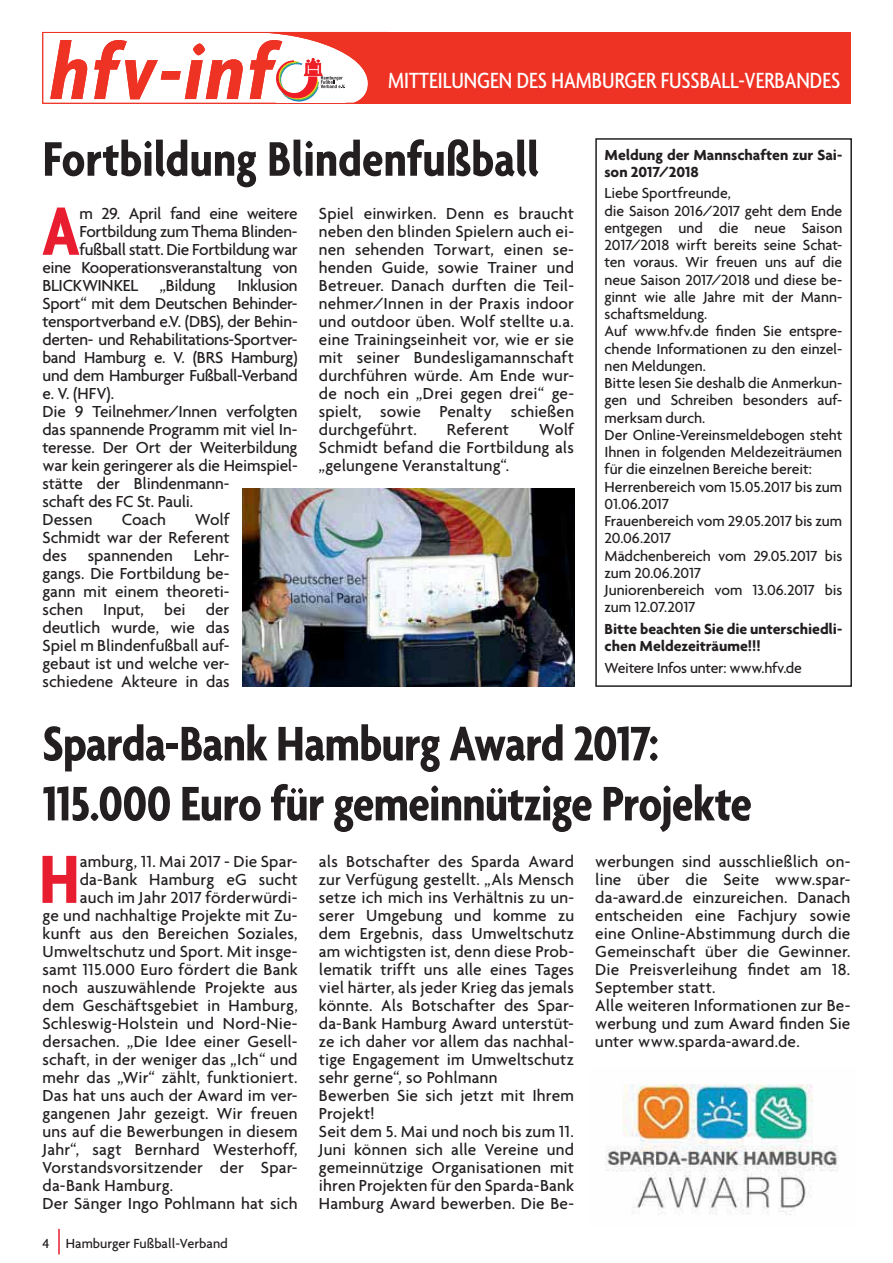
<style>
.page{position:relative;width:893px;height:1263px;background:#fff}
.page>*{position:absolute;margin:0;border:0;box-sizing:border-box;transform-origin:0 0}
.t1{font:italic 700 condensed 85.8px "Agenda";letter-spacing:.04em;color:#ee3224}
.t2{font:700 condensed 73.65px "Agenda";color:#e81d30}
.t3{font:700 condensed 52.5px/60px "Agenda";letter-spacing:-.015em;color:#231f20}
.t4{font:500 condensed 23.85px "Agenda";color:#fff}
.t5{font:500 17.25px/18px "Agenda";letter-spacing:.005em;color:#231f20;text-align:justify}
.t6{font:500 17.25px "Agenda";letter-spacing:-.02em;color:#231f20}
.t7{font:500 17.25px "Agenda";letter-spacing:-.015em;color:#231f20}
.t8{font:500 17.25px "Agenda";letter-spacing:-.025em;color:#231f20}
.t9{font:500 15.75px/17.2px "Agenda";letter-spacing:-.01em;color:#231f20}
.t10{font:700 15.75px/17.2px "Agenda";letter-spacing:-.005em;color:#231f20}
.t11{font:500 14.25px "Agenda";color:#231f20}
</style>
<div class="page">
<hr style="left:58px;top:1229px;width:2px;height:25px;background:#e81d30">
<div style="left:42px;top:32px;width:346px;height:72px;border:1px solid #ee3224"></div>
<div style="left:388px;top:32px;width:462px;height:72px;background:#ee3224"></div>
<svg style="left:248px;top:32px;width:140px;height:72px"></svg>
<img style="left:242px;top:489px;width:332px;height:198px">
<div style="left:595px;top:138px;width:257px;height:549px;border:2px solid #231f20"></div>
<img style="left:605px;top:1084px;width:234px;height:131px">
<h1 class="t1" style="left:51px;top:25px;width:224px">hfv-inf</h1>
<h3 class="t4" style="left:388px;top:72px;width:453px">MITTEILUNGEN DES HAMBURGER FUSSBALL-VERBANDES</h3>
<h3 class="t3" style="left:43px;top:136px;width:498px">Fortbildung Blindenfußball</h3>
<h2 class="t2" style="left:42px;top:210px;width:39px">A</h2>
<p class="t8" style="left:80px;top:206px;width:220px">m 29. April fand eine weitere</p>
<p class="t5" style="left:319px;top:205px;width:257px">Spiel einwirken. Denn es braucht neben den blinden Spielern auch ei&shy;nen sehenden Torwart, einen se&shy;henden Guide, sowie Trainer und Betreuer. Danach durften die Teil&shy;nehmer/Innen in der Praxis indoor und outdoor üben. Wolf stellte u.a. eine Trainingseinheit vor, wie er sie mit seiner Bundesligamannschaft durchführen würde. Am Ende wur&shy;de noch ein „Drei gegen drei“ ge&shy;spielt, sowie Penalty schießen durchgeführt.</p>
<p class="t6" style="left:80px;top:224px;width:220px">Fortbildung zum Thema Blinden-</p>
<p class="t6" style="left:80px;top:242px;width:220px">fußball statt. Die Fortbildung war</p>
<p class="t6" style="left:43px;top:260px;width:257px">eine Kooperationsveranstaltung von</p>
<p class="t6" style="left:43px;top:278px;width:257px">BLICKWINKEL „Bildung Inklusion</p>
<p class="t6" style="left:43px;top:296px;width:257px">Sport“ mit dem Deutschen Behinder-</p>
<p class="t6" style="left:43px;top:314px;width:257px">tensportverband e.V. (DBS), der Behin-</p>
<p class="t6" style="left:43px;top:332px;width:257px">derten- und Rehabilitations-Sportver-</p>
<p class="t7" style="left:43px;top:350px;width:257px">band Hamburg e. V. (BRS Hamburg)</p>
<p class="t6" style="left:43px;top:368px;width:257px">und dem Hamburger Fußball-Verband</p>
<p class="t5" style="left:43px;top:385px;width:73px">e. V. (HFV).</p>
<p class="t5" style="left:43px;top:403px;width:257px">Die 9 Teilnehmer/Innen verfolgten</p>
<p class="t5" style="left:43px;top:421px;width:257px">das spannende Programm mit viel In-</p>
<p class="t5" style="left:43px;top:439px;width:257px">teresse. Der Ort der Weiterbildung</p>
<p class="t7" style="left:43px;top:458px;width:257px">war kein geringerer als die Heimspiel-</p>
<p class="t5" style="left:43px;top:475px;width:189px">stätte der Blindenmann-</p>
<p class="t5" style="left:43px;top:493px;width:152px">schaft des FC St. Pauli.</p>
<p class="t5" style="left:43px;top:511px;width:51px">Dessen</p>
<p class="t5" style="left:122px;top:511px;width:46px">Coach</p>
<p class="t5" style="left:319px;top:421px;width:257px;text-indent:220px">Wolf Schmidt befand die Fortbildung als „gelungene Veranstaltung“.</p>
<p class="t5" style="left:447px;top:421px;width:64px">Referent</p>
<p class="t5" style="left:43px;top:511px;width:189px;text-indent:153px">Wolf Schmidt war der Referent des spannenden Lehr&shy;gangs. Die Fortbildung be&shy;gann mit einem theoreti&shy;schen Input, bei der deutlich wurde, wie das Spiel m Blindenfußball auf&shy;gebaut ist und welche ver&shy;schiedene Akteure in das</p>
<p class="t10" style="left:605px;top:147px;width:239px">Meldung der Mannschaften zur Sai&shy;son 2017/2018</p>
<p class="t9" style="left:605px;top:186px;width:239px">Liebe Sportfreunde,<br>die Saison 2016/2017 geht dem Ende entgegen und die neue Saison<br>2017/2018 wirft bereits seine Schat&shy;ten voraus. Wir freuen uns auf die neue Saison 2017/2018 und diese be&shy;ginnt wie alle Jahre mit der Mann&shy;schaftsmeldung.<br>Auf www.hfv.de finden Sie entspre&shy;chende Informationen zu den einzel&shy;nen Meldungen.<br>Bitte lesen Sie deshalb die Anmerkun&shy;gen und Schreiben besonders auf&shy;merksam durch.<br>Der Online-Vereinsmeldebogen steht<br>Ihnen in folgenden Meldezeiträumen für die einzelnen Bereiche bereit:<br>Herrenbereich vom 15.05.2017 bis zum<br>01.06.2017<br>Frauenbereich vom 29.05.2017 bis zum<br>20.06.2017<br>Mädchenbereich vom 29.05.2017 bis zum 20.06.2017<br>Juniorenbereich vom 13.06.2017 bis zum 12.07.2017</p>
<p class="t10" style="left:605px;top:621px;width:239px">Bitte beachten Sie die unterschiedli&shy;chen Meldezeiträume!!!</p>
<p class="t9" style="left:605px;top:660px;width:199px">Weitere Infos unter: www.hfv.de</p>
<h3 class="t3" style="left:43px;top:720px;width:711px">Sparda-Bank Hamburg Award 2017:<br>115.000 Euro für gemeinnützige Projekte</h3>
<h2 class="t2" style="left:39px;top:858px;width:42px">H</h2>
<p class="t5" style="left:80px;top:853px;width:219px">amburg, 11. Mai 2017 - Die Spar-</p>
<p class="t5" style="left:319px;top:853px;width:257px;text-align:left">als Botschafter des Sparda Award zur Verfügung gestellt. „Als Mensch setze ich mich ins Verhältnis zu un&shy;serer Umgebung und komme zu dem Ergebnis, dass Umweltschutz am wichtigsten ist, denn diese Prob&shy;lematik trifft uns alle eines Tages viel härter, als jeder Krieg das jemals könnte. Als Botschafter des Spar&shy;da-Bank Hamburg Award unterstüt&shy;ze ich daher vor allem das nachhal&shy;tige Engagement im Umweltschutz sehr gerne“, so Pohlmann<br>Bewerben Sie sich jetzt mit Ihrem<br>Projekt!<br>Seit dem 5. Mai und noch bis zum 11.<br>Juni können sich alle Vereine und gemeinnützige Organisationen mit ihren Projekten für den Sparda-Bank<br>Hamburg Award bewerben. Die Be-</p>
<p class="t5" style="left:595px;top:853px;width:257px;text-align:left">werbungen sind ausschließlich on&shy;line über die Seite www.spar&shy;da-award.de einzureichen. Danach entscheiden eine Fachjury sowie eine Online-Abstimmung durch die<br>Gemeinschaft über die Gewinner.<br>Die Preisverleihung findet am 18.<br>September statt.<br>Alle weiteren Informationen zur Be&shy;werbung und zum Award finden Sie unter www.sparda-award.de.</p>
<p class="t5" style="left:80px;top:871px;width:219px">da-Bank Hamburg eG sucht</p>
<p class="t5" style="left:80px;top:889px;width:219px">auch im Jahr 2017 förderwürdi-</p>
<p class="t5" style="left:43px;top:907px;width:257px">ge und nachhaltige Projekte mit Zu-</p>
<p class="t5" style="left:43px;top:925px;width:257px">kunft aus den Bereichen Soziales,</p>
<p class="t5" style="left:43px;top:943px;width:257px">Umweltschutz und Sport. Mit insge-</p>
<p class="t5" style="left:43px;top:961px;width:257px">samt 115.000 Euro fördert die Bank</p>
<p class="t5" style="left:43px;top:979px;width:257px">noch auszuwählende Projekte aus</p>
<p class="t5" style="left:43px;top:997px;width:257px">dem Geschäftsgebiet in Hamburg,</p>
<p class="t5" style="left:43px;top:1015px;width:257px">Schleswig-Holstein und Nord-Nie-</p>
<p class="t5" style="left:43px;top:1033px;width:257px">dersachen. „Die Idee einer Gesell-</p>
<p class="t5" style="left:43px;top:1051px;width:257px">schaft, in der weniger das „Ich“ und</p>
<p class="t5" style="left:43px;top:1069px;width:257px">mehr das „Wir“ zählt, funktioniert.</p>
<p class="t5" style="left:43px;top:1087px;width:257px">Das hat uns auch der Award im ver-</p>
<p class="t5" style="left:43px;top:1105px;width:257px">gangenen Jahr gezeigt. Wir freuen</p>
<p class="t5" style="left:43px;top:1123px;width:257px">uns auf die Bewerbungen in diesem</p>
<p class="t5" style="left:43px;top:1141px;width:257px">Jahr“, sagt Bernhard Westerhoff,</p>
<p class="t5" style="left:43px;top:1159px;width:257px">Vorstandsvorsitzender der Spar-</p>
<p class="t5" style="left:43px;top:1177px;width:132px">da-Bank Hamburg.</p>
<p class="t5" style="left:43px;top:1195px;width:257px">Der Sänger Ingo Pohlmann hat sich</p>
<p class="t11" style="left:43px;top:1238px;width:187px">4 Hamburger Fußball-Verband</p>
</div>
